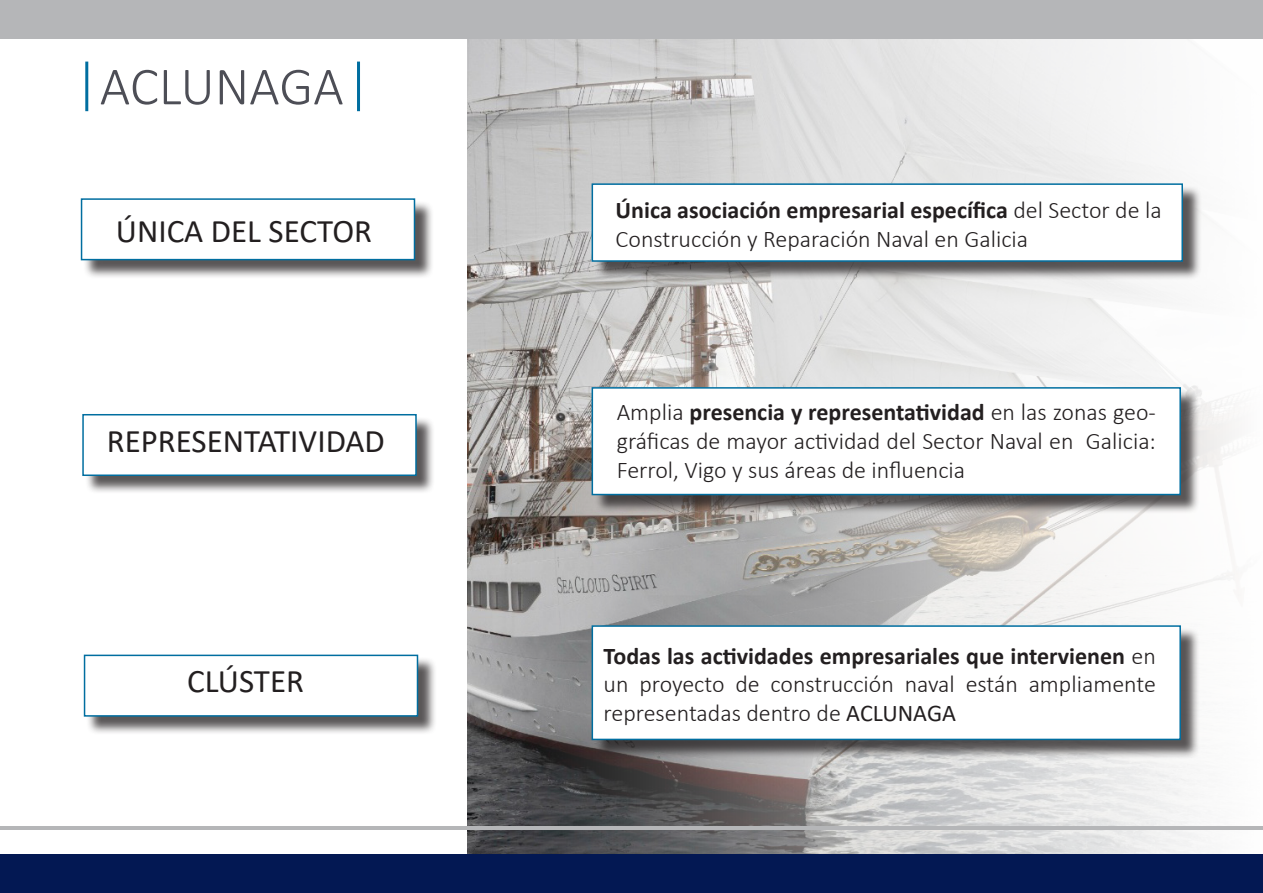
<style>
.page{position:relative;width:1263px;height:893px;background:#fff}
.page>*{position:absolute;margin:0;border:0;box-sizing:border-box;transform-origin:0 0}
.t1{font:300 54px "Calibri";color:#4d4e56}
.t2{font:33px "Calibri";color:#231f20}
.t3{font:300 24px/28.8px "Calibri";color:#231f20;text-align:justify}
.s1{font-weight:700}
.s2{font-weight:400}
</style>
<div class="page">
<hr style="left:85px;top:62px;width:3px;height:49px;background:#006ea0">
<hr style="left:357px;top:62px;width:3px;height:49px;background:#006ea0">
<div style="left:83px;top:201px;width:351px;height:78px;background:#231f20;opacity:.75"></div>
<div style="left:81px;top:198px;width:334px;height:62px;background:#fff;border:2px solid #006ea0"></div>
<div style="left:85px;top:416px;width:351px;height:79px;background:#231f20;opacity:.75"></div>
<div style="left:82px;top:414px;width:335px;height:62px;background:#fff;border:2px solid #006ea0"></div>
<div style="left:86px;top:657px;width:351px;height:78px;background:#231f20;opacity:.75"></div>
<div style="left:84px;top:655px;width:334px;height:62px;background:#fff;border:2px solid #006ea0"></div>
<img style="left:468px;top:38px;width:795px;height:817px">
<div style="left:0;top:855px;width:1263px;height:38px;background:#031853"></div>
<hr style="left:0;top:826px;width:1263px;height:3px;background:#b5b6b8">
<div style="left:0;top:0;width:1263px;height:38px;background:#b5b6b8"></div>
<div style="left:594px;top:186px;width:607px;height:95px;background:#231f20;opacity:.75"></div>
<div style="left:592px;top:183px;width:591px;height:79px;background:#fff;border:2px solid #006ea0"></div>
<div style="left:594px;top:389px;width:606px;height:125px;background:#231f20;opacity:.75"></div>
<div style="left:592px;top:387px;width:589px;height:108px;background:#fff;border:2px solid #006ea0"></div>
<div style="left:594px;top:628px;width:606px;height:131px;background:#231f20;opacity:.75"></div>
<div style="left:592px;top:625px;width:589px;height:115px;background:#fff;border:2px solid #006ea0"></div>
<h1 class="t1" style="left:100px;top:53px;width:245px">ACLUNAGA</h1>
<h2 class="t2" style="left:116px;top:208px;width:258px">ÚNICA DEL SECTOR</h2>
<h2 class="t2" style="left:107px;top:418px;width:280px">REPRESENTATIVIDAD</h2>
<h2 class="t2" style="left:187px;top:658px;width:118px">CLÚSTER</h2>
<p class="t3" style="left:616px;top:195px;width:547px"><span class="s1">Única asociación empresarial específica</span> del Sector de la<br>Construcción y Reparación Naval en Galicia</p>
<p class="t3" style="left:617px;top:398px;width:541px">Amplia <span class="s1">presencia y representatividad</span> en las zonas geo&shy;gráficas de mayor actividad del Sector Naval en Galicia:<br>Ferrol, Vigo y sus áreas de influencia</p>
<p class="t3" style="left:604px;top:641px;width:554px"><span class="s1">Todas las actividades empresariales que intervienen</span> en un proyecto de construcción naval están ampliamente representadas dentro de <span class="s2">ACLUNAGA</span></p>
</div>
